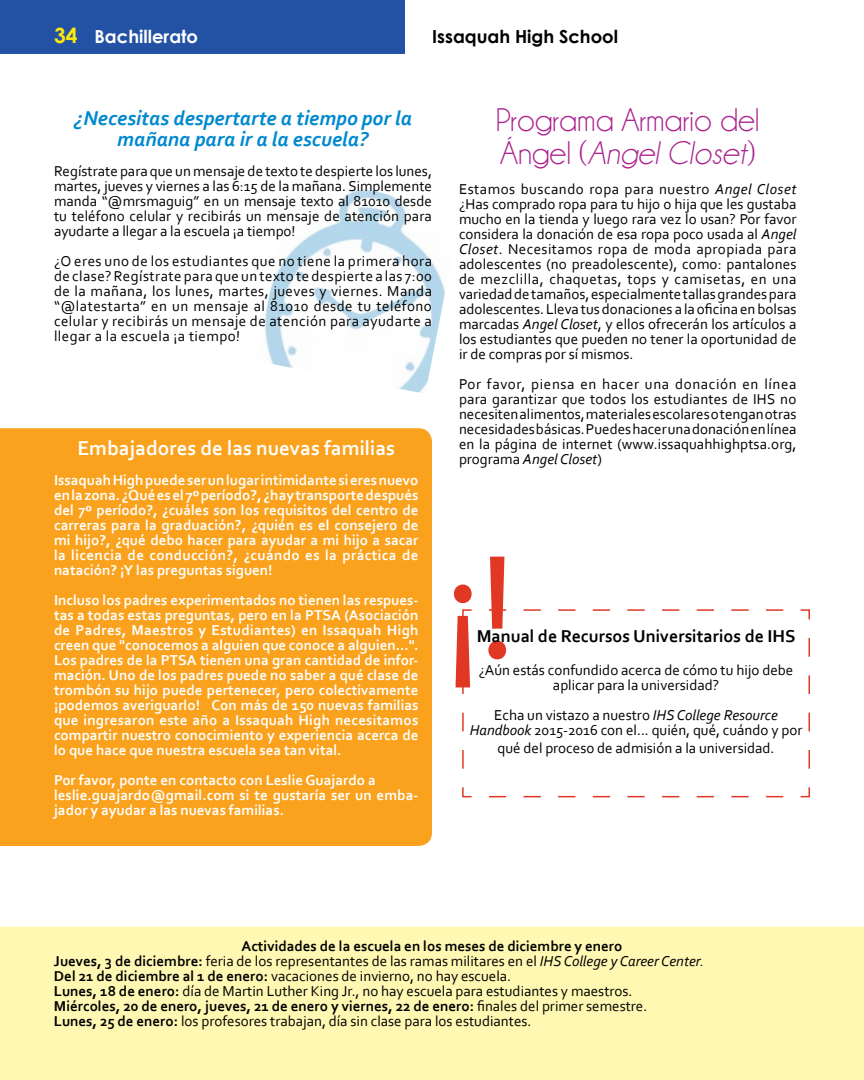
<style>
.page{position:relative;width:864px;height:1080px;background:#fff}
.page>*{position:absolute;margin:0;border:0;box-sizing:border-box;transform-origin:0 0}
.t1{font:150px "Myriad Pro";color:#e03825}
.t2{font:33px/33px "Champagne&Limousines";color:#ab218e}
.t3{font:italic 700 21px/21px "Corbel";color:#0089cf;text-align:center}
.t4{font:700 21px "Corbel";color:#fff}
.t5{font:700 18px "Corbel";color:#000}
.t6{font:700 18px "Century Gothic";color:#000}
.t7{font:700 18px "Century Gothic";color:#fff}
.t8{font:15px/15px "Corbel";color:#000;text-align:justify}
.t9{font:700 15px/15px "Corbel";color:#fff;text-align:justify}
.s1{font-size:21px;color:#fde70a}
.s2{font-style:italic}
.s3{font-weight:700}
</style>
<div class="page">
<div style="left:0;top:0;width:405px;height:54px;background:#2352a4"></div>
<div style="left:0;top:428px;width:432px;height:418px;background:#faa21d"></div>
<img style="left:264px;top:189px;width:181px;height:204px">
<div style="left:0;top:927px;width:864px;height:153px;background:#fff8b3"></div>
<svg style="left:462px;top:609px;width:348px;height:189px"></svg>
<p class="t7" style="left:54px;top:23px;width:146px"><span class="s1">34</span> Bachillerato</p>
<p class="t6" style="left:432px;top:23px;width:187px">Issaquah High School</p>
<h3 class="t3" style="left:74px;top:107px;width:340px">¿Necesitas despertarte a tiempo por la mañana para ir a la escuela?</h3>
<p class="t8" style="left:54px;top:163px;width:380px">Regístrate para que un mensaje de texto te despierte los lunes, martes, jueves y viernes a las 6:15 de la mañana. Simplemente manda “@mrsmaguig” en un mensaje texto al 81010 desde tu teléfono celular y recibirás un mensaje de atención para ayudarte a llegar a la escuela ¡a tiempo!</p>
<p class="t8" style="left:54px;top:253px;width:380px">¿O eres uno de los estudiantes que no tiene la primera hora de clase? Regístrate para que un texto te despierte a las 7:00 de la mañana, los lunes, martes, jueves y viernes. Manda “@latestarta” en un mensaje al 81010 desde tu teléfono celular y recibirás un mensaje de atención para ayudarte a llegar a la escuela ¡a tiempo!</p>
<h3 class="t4" style="left:77px;top:435px;width:319px">Embajadores de las nuevas familias</h3>
<p class="t9" style="left:54px;top:472px;width:366px">Issaquah High puede ser un lugar intimidante si eres nuevo en la zona. ¿Qué es el 7º período?, ¿hay transporte después del 7º período?, ¿cuáles son los requisitos del centro de carreras para la graduación?, ¿quién es el consejero de mi hijo?, ¿qué debo hacer para ayudar a mi hijo a sacar la licencia de conducción?, ¿cuándo es la práctica de natación? ¡Y las preguntas siguen!</p>
<p class="t9" style="left:54px;top:592px;width:366px">Incluso los padres experimentados no tienen las respues&shy;tas a todas estas preguntas, pero en la PTSA (Asociación de Padres, Maestros y Estudiantes) en Issaquah High creen que "conocemos a alguien que conoce a alguien...".<br>Los padres de la PTSA tienen una gran cantidad de infor&shy;mación. Uno de los padres puede no saber a qué clase de trombón su hijo puede pertenecer, pero colectivamente ¡podemos averiguarlo! Con más de 150 nuevas familias que ingresaron este año a Issaquah High necesitamos compartir nuestro conocimiento y experiencia acerca de lo que hace que nuestra escuela sea tan vital.</p>
<p class="t9" style="left:54px;top:772px;width:366px;text-align:left">Por favor, ponte en contacto con Leslie Guajardo a leslie.guajardo@gmail.com si te gustaría ser un emba&shy;jador y ayudar a las nuevas familias.</p>
<h2 class="t2" style="left:496px;top:104px;width:265px">Programa Armario del<br>Ángel (<span class="s2">Angel Closet</span>)</h2>
<p class="t8" style="left:459px;top:181px;width:339px">Estamos buscando ropa para nuestro <span class="s2">Angel Closet </span>¿Has comprado ropa para tu hijo o hija que les gustaba mucho en la tienda y luego rara vez lo usan? Por favor considera la donación de esa ropa poco usada al <span class="s2">Angel Closet</span>. Necesitamos ropa de moda apropiada para adolescentes (no preadolescente), como: pantalones de mezclilla, chaquetas, tops y camisetas, en una variedad de tamaños, especialmente tallas grandes para adolescentes. Lleva tus donaciones a la oficina en bolsas marcadas <span class="s2">Angel Closet</span>, y ellos ofrecerán los artículos a los estudiantes que pueden no tener la oportunidad de ir de compras por sí mismos.</p>
<p class="t8" style="left:459px;top:376px;width:339px">Por favor, piensa en hacer una donación en línea para garantizar que todos los estudiantes de IHS no necesiten alimentos, materiales escolares o tengan otras necesidades básicas. Puedes hacer una donación en línea en la página de internet (www.issaquahhighptsa.org, programa <span class="s2">Angel Closet</span>)</p>
<h1 class="t1" style="left:446px;top:515px;width:70px">¡!</h1>
<p class="t5" style="left:477px;top:625px;width:320px">Manual de Recursos Universitarios de IHS</p>
<p class="t8" style="left:479px;top:662px;width:316px;text-align:center">¿Aún estás confundido acerca de cómo tu hijo debe aplicar para la universidad?</p>
<p class="t8" style="left:470px;top:707px;width:334px;text-align:center">Echa un vistazo a nuestro <span class="s2">IHS College Resource<br>Handbook</span> 2015-2016 con el... quién, qué, cuándo y por</p>
<p class="t8" style="left:498px;top:740px;width:279px">qué del proceso de admisión a la universidad.</p>
<p class="t8" style="left:54px;top:939px;width:652px;text-align:left;text-indent:188px"><span class="s3">Actividades de la escuela en los meses de diciembre y enero<br>Jueves, 3 de diciembre:</span> feria de los representantes de las ramas militares en el <span class="s2">IHS College y Career Center.<br></span><span class="s3">Del 21 de diciembre al 1 de enero:</span> vacaciones de invierno, no hay escuela.<br><span class="s3">Lunes, 18 de enero:</span> día de Martin Luther King Jr., no hay escuela para estudiantes y maestros.<br><span class="s3">Miércoles, 20 de enero, jueves, 21 de enero y viernes, 22 de enero:</span> finales del primer semestre.<br><span class="s3">Lunes, 25 de enero:</span> los profesores trabajan, día sin clase para los estudiantes.</p>
</div>
